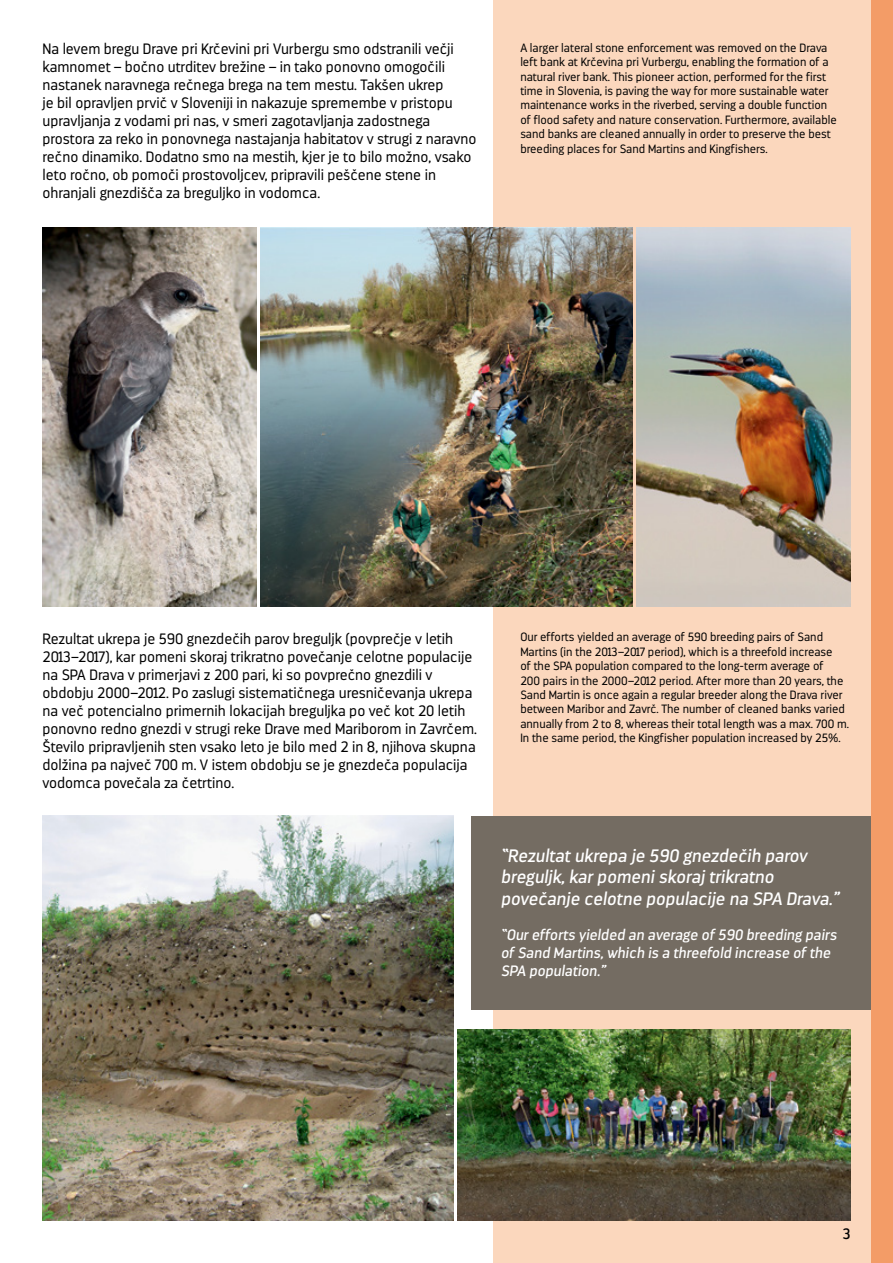
<style>
.page{position:relative;width:893px;height:1263px;background:#fff}
.page>*{position:absolute;margin:0;border:0;box-sizing:border-box;transform-origin:0 0}
.t1{font:italic 18px/21.6px "Darwin";color:#fff}
.t2{font:300 15px/18px "Darwin";color:#000}
.t3{font:italic 15px/18px "Darwin";color:#fff}
.t4{font:15px "Darwin";color:#000}
.t5{font:300 12px/14.4px "Darwin";color:#000}
</style>
<div class="page">
<div style="left:494px;top:0;width:399px;height:1263px;background:#fbd7bd"></div>
<div style="left:471px;top:816px;width:422px;height:193px;background:#746c62"></div>
<div style="left:872px;top:0;width:21px;height:1263px;background:#f39c67"></div>
<img style="left:261px;top:227px;width:371px;height:380px">
<img style="left:637px;top:227px;width:213px;height:380px">
<img style="left:43px;top:227px;width:213px;height:380px">
<img style="left:43px;top:816px;width:410px;height:404px">
<img style="left:458px;top:1030px;width:392px;height:190px">
<p class="t2" style="left:43px;top:40px;width:436px">Na levem bregu Drave pri Krčevini pri Vurbergu smo odstranili večji kamnomet – bočno utrditev brežine – in tako ponovno omogočili nastanek naravnega rečnega brega na tem mestu. Takšen ukrep<br>je bil opravljen prvič v Sloveniji in nakazuje spremembe v pristopu upravljanja z vodami pri nas, v smeri zagotavljanja zadostnega prostora za reko in ponovnega nastajanja habitatov v strugi z naravno rečno dinamiko. Dodatno smo na mestih, kjer je to bilo možno, vsako leto ročno, ob pomoči prostovoljcev, pripravili peščene stene in ohranjali gnezdišča za breguljko in vodomca.</p>
<p class="t5" style="left:520px;top:40px;width:318px">A larger lateral stone enforcement was removed on the Drava left bank at Krčevina pri Vurbergu, enabling the formation of a natural river bank. This pioneer action, performed for the first time in Slovenia, is paving the way for more sustainable water maintenance works in the riverbed, serving a double function of flood safety and nature conservation. Furthermore, available sand banks are cleaned annually in order to preserve the best breeding places for Sand Martins and Kingfishers.</p>
<p class="t2" style="left:43px;top:629px;width:436px">Rezultat ukrepa je 590 gnezdečih parov breguljk (povprečje v letih 2013−2017), kar pomeni skoraj trikratno povečanje celotne populacije na SPA Drava v primerjavi z 200 pari, ki so povprečno gnezdili v obdobju 2000−2012. Po zaslugi sistematičnega uresničevanja ukrepa na več potencialno primernih lokacijah breguljka po več kot 20 letih ponovno redno gnezdi v strugi reke Drave med Mariborom in Zavrčem.<br>Število pripravljenih sten vsako leto je bilo med 2 in 8, njihova skupna dolžina pa največ 700 m. V istem obdobju se je gnezdeča populacija vodomca povečala za četrtino.</p>
<p class="t5" style="left:520px;top:630px;width:330px">Our efforts yielded an average of 590 breeding pairs of Sand Martins (in the 2013−2017 period), which is a threefold increase<br>of the SPA population compared to the long-term average of<br>200 pairs in the 2000−2012 period. After more than 20 years, the Sand Martin is once again a regular breeder along the Drava river between Maribor and Zavrč. The number of cleaned banks varied annually from 2 to 8, whereas their total length was a max. 700 m.<br>In the same period, the Kingfisher population increased by 25%.</p>
<p class="t1" style="left:501px;top:844px;width:340px">“Rezultat ukrepa je 590 gnezdečih parov breguljk, kar pomeni skoraj trikratno povečanje celotne populacije na SPA Drava.”</p>
<p class="t3" style="left:501px;top:925px;width:337px">“Our efforts yielded an average of 590 breeding pairs of Sand Martins, which is a threefold increase of the<br>SPA population.”</p>
<p class="t4" style="left:842px;top:1225px;width:10px">3</p>
</div>
